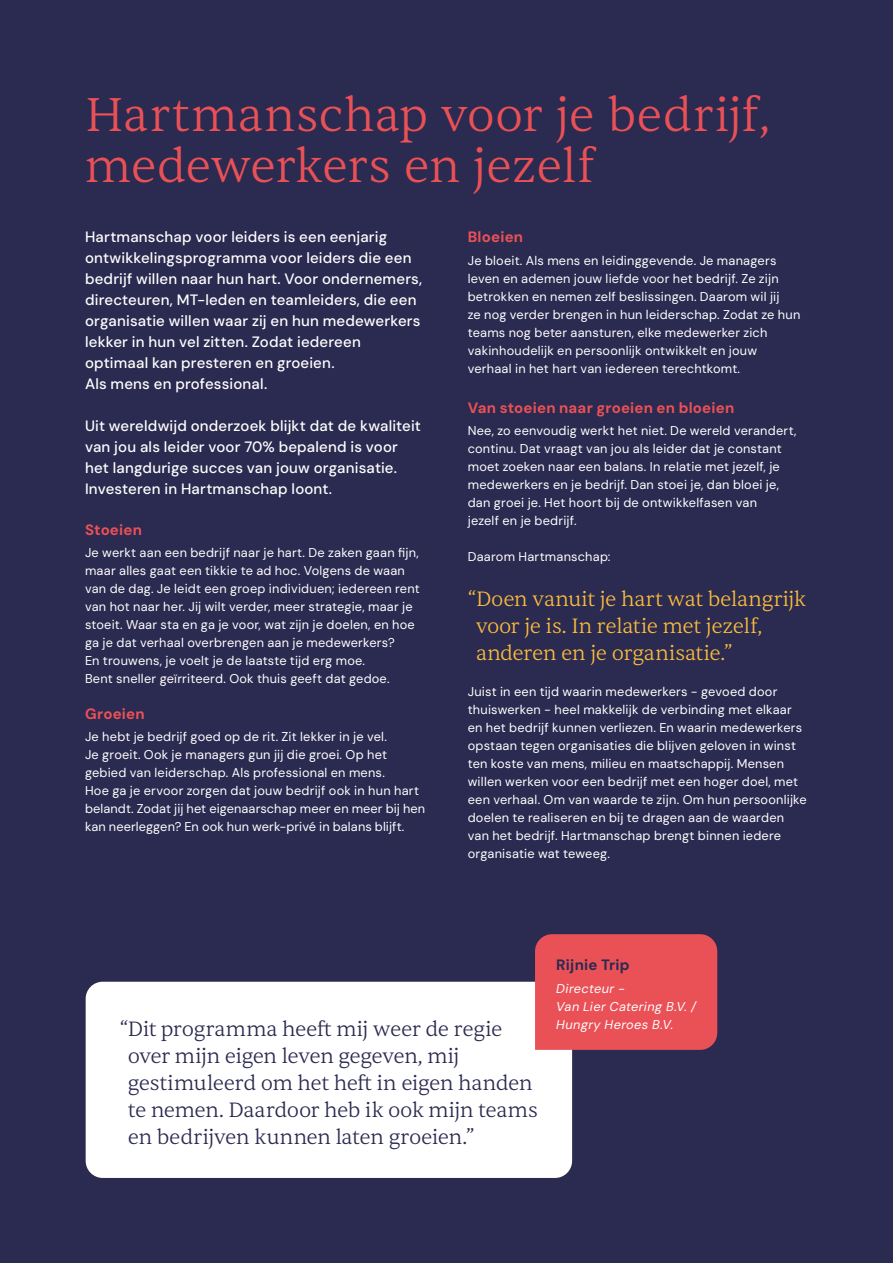
<style>
.page{position:relative;width:893px;height:1263px;background:#2b2a50}
.page>*{position:absolute;margin:0;border:0;box-sizing:border-box;transform-origin:0 0}
.t1{font:300 48px/51px "Sentient";color:#ea5157}
.t2{font:300 21px/27px "Sentient";letter-spacing:-.02em;color:#2b2a50}
.t3{font:300 21px/27px "Sentient";letter-spacing:-.015em;color:#fbbc3d}
.t4{font:500 15px/21px "DM Sans";letter-spacing:.01em;color:#fff}
.t5{font:700 15px "DM Sans";letter-spacing:.015em;color:#ea5157}
.t6{font:700 15px "DM Sans";letter-spacing:.015em;color:#2b2a50}
.t7{font:12.75px/18px "DM Sans";letter-spacing:.015em;color:#fff}
.t8{font:italic 12.75px/18px "DM Sans";letter-spacing:.03em;color:#fff}
</style>
<div class="page">
<div style="left:86px;top:982px;width:486px;height:196px;background:#fff"></div>
<div style="left:535px;top:934px;width:182px;height:116px;background:#ea5157"></div>
<h1 class="t1" style="left:85px;top:90px;width:687px">Hartmanschap voor je bedrijf, medewerkers en jezelf</h1>
<p class="t4" style="left:85px;top:227px;width:339px">Hartmanschap voor leiders is een eenjarig ontwikkelingsprogramma voor leiders die een bedrijf willen naar hun hart. Voor ondernemers, directeuren, MT-leden en teamleiders, die een organisatie willen waar zij en hun medewerkers lekker in hun vel zitten. Zodat iedereen optimaal kan presteren en groeien.<br>Als mens en professional.</p>
<p class="t4" style="left:85px;top:416px;width:337px">Uit wereldwijd onderzoek blijkt dat de kwaliteit van jou als leider voor 70% bepalend is voor het langdurige succes van jouw organisatie.<br>Investeren in Hartmanschap loont.</p>
<p class="t5" style="left:85px;top:520px;width:58px">Stoeien</p>
<p class="t7" style="left:85px;top:543px;width:336px">Je werkt aan een bedrijf naar je hart. De zaken gaan fijn, maar alles gaat een tikkie te ad hoc. Volgens de waan van de dag. Je leidt een groep individuen; iedereen rent van hot naar her. Jij wilt verder, meer strategie, maar je stoeit. Waar sta en ga je voor, wat zijn je doelen, en hoe ga je dat verhaal overbrengen aan je medewerkers?<br>En trouwens, je voelt je de laatste tijd erg moe.<br>Bent sneller geïrriteerd. Ook thuis geeft dat gedoe.</p>
<p class="t5" style="left:85px;top:704px;width:61px">Groeien</p>
<p class="t7" style="left:85px;top:728px;width:342px">Je hebt je bedrijf goed op de rit. Zit lekker in je vel.<br>Je groeit. Ook je managers gun jij die groei. Op het gebied van leiderschap. Als professional en mens.<br>Hoe ga je ervoor zorgen dat jouw bedrijf ook in hun hart belandt. Zodat jij het eigenaarschap meer en meer bij hen kan neerleggen? En ook hun werk-privé in balans blijft.</p>
<p class="t5" style="left:468px;top:228px;width:57px">Bloeien</p>
<p class="t7" style="left:468px;top:251px;width:334px">Je bloeit. Als mens en leidinggevende. Je managers leven en ademen jouw liefde voor het bedrijf. Ze zijn betrokken en nemen zelf beslissingen. Daarom wil jij<br>ze nog verder brengen in hun leiderschap. Zodat ze hun teams nog beter aansturen, elke medewerker zich vakinhoudelijk en persoonlijk ontwikkelt en jouw verhaal in het hart van iedereen terechtkomt.</p>
<p class="t5" style="left:468px;top:398px;width:268px">Van stoeien naar groeien en bloeien</p>
<p class="t7" style="left:468px;top:422px;width:330px">Nee, zo eenvoudig werkt het niet. De wereld verandert, continu. Dat vraagt van jou als leider dat je constant moet zoeken naar een balans. In relatie met jezelf, je medewerkers en je bedrijf. Dan stoei je, dan bloei je, dan groei je. Het hoort bij de ontwikkelfasen van<br>jezelf en je bedrijf.</p>
<p class="t7" style="left:468px;top:548px;width:144px">Daarom Hartmanschap:</p>
<h2 class="t3" style="left:476px;top:586px;width:332px;text-indent:-8px">“Doen vanuit je hart wat belangrijk voor je is. In relatie met jezelf, anderen en je organisatie.”</h2>
<p class="t7" style="left:468px;top:683px;width:340px">Juist in een tijd waarin medewerkers - gevoed door thuiswerken - heel makkelijk de verbinding met elkaar en het bedrijf kunnen verliezen. En waarin medewerkers opstaan tegen organisaties die blijven geloven in winst ten koste van mens, milieu en maatschappij. Mensen willen werken voor een bedrijf met een hoger doel, met een verhaal. Om van waarde te zijn. Om hun persoonlijke doelen te realiseren en bij te dragen aan de waarden van het bedrijf. Hartmanschap brengt binnen iedere organisatie wat teweeg.</p>
<h2 class="t2" style="left:128px;top:1015px;width:412px;text-indent:-8px">“Dit programma heeft mij weer de regie over mijn eigen leven gegeven, mij gestimuleerd om het heft in eigen handen te nemen. Daardoor heb ik ook mijn teams en bedrijven kunnen laten groeien.”</h2>
<p class="t6" style="left:556px;top:956px;width:75px">Rijnie Trip</p>
<p class="t8" style="left:556px;top:979px;width:141px">Directeur -<br>Van Lier Catering B.V. /<br>Hungry Heroes B.V.</p>
</div>
